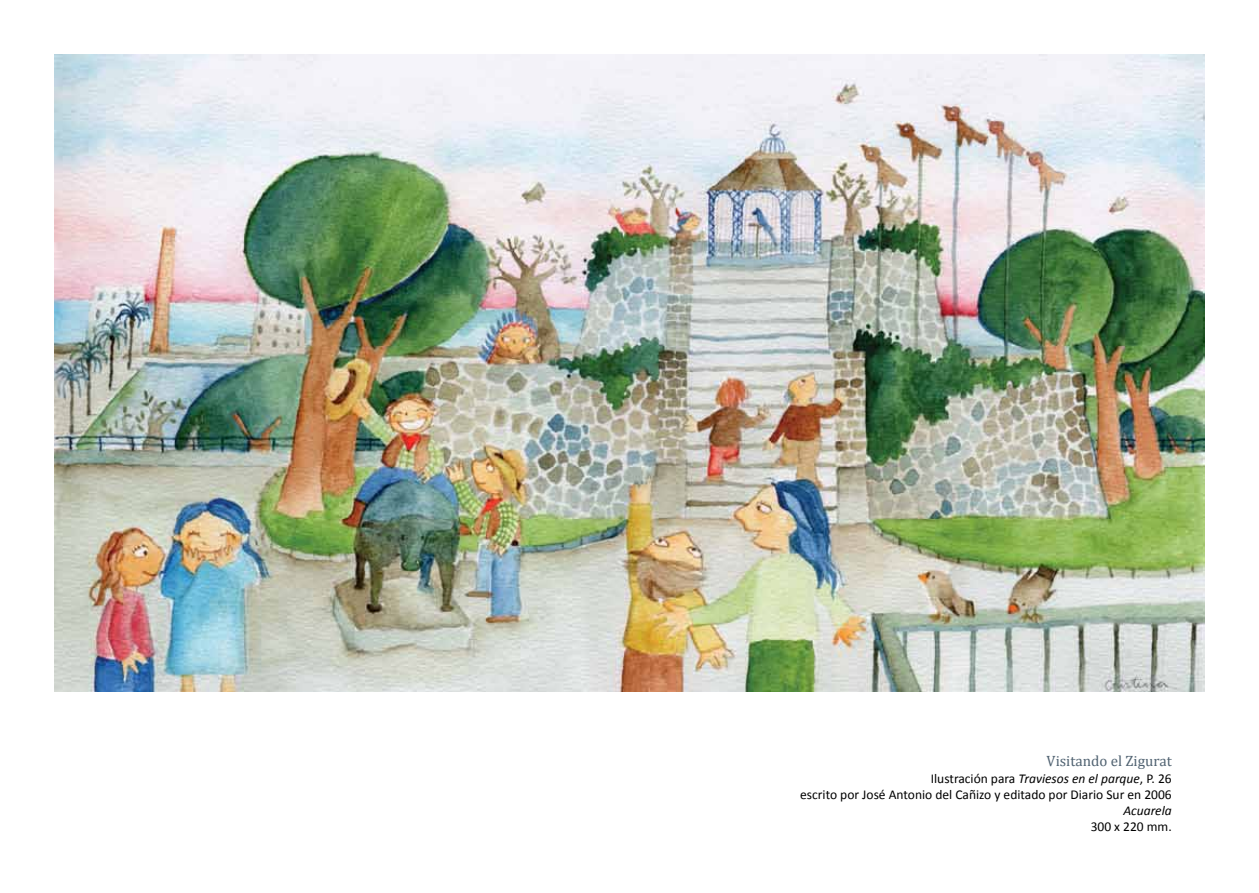
<style>
.page{position:relative;width:1259px;height:893px;background:#fff}
.page>*{position:absolute;margin:0;border:0;box-sizing:border-box;transform-origin:0 0}
.t1{font:15px "Cambria";color:#506271}
.t2{font:13.5px/16.2px "Calibri";color:#000;text-align:right}
.t3{font:italic 13.5px "Calibri";color:#000}
.s1{font-style:italic}
</style>
<div class="page">
<img style="left:54px;top:54px;width:1151px;height:637px">
<p class="t1" style="left:1046px;top:752px;width:127px">Visitando el Zigurat</p>
<p class="t2" style="left:800px;top:770px;width:373px">Ilustración para <span class="s1">Traviesos en el parque</span>, P. 26<br>escrito por José Antonio del Cañizo y editado por Diario Sur en 2006</p>
<p class="t3" style="left:1123px;top:801px;width:50px">Acuarela</p>
<p class="t2" style="left:1090px;top:819px;width:83px">300 x 220 mm.</p>
</div>
